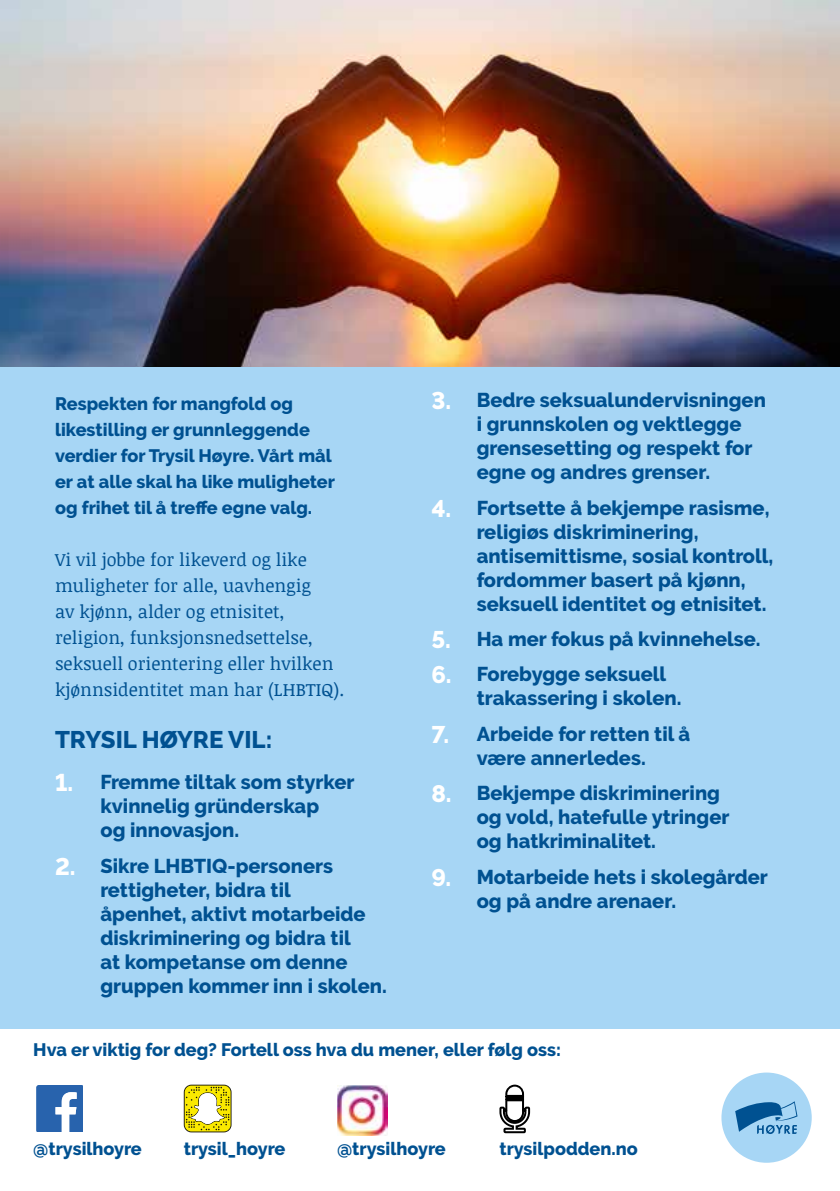
<style>
.page{position:relative;width:840px;height:1191px;background:#fff}
.page>*{position:absolute;margin:0;border:0;box-sizing:border-box;transform-origin:0 0}
.t1{font:800 24px "Raleway";color:#005191}
.t2{font:800 20px/24px "Raleway";color:#005191}
.t3{font:800 18px/26px "Raleway";color:#005191}
.t4{font:18px/26px "Noticia Text";color:#005191}
.s1{font-size:24px;color:#fff}
</style>
<div class="page">
<div style="left:0;top:0;width:839px;height:1028px;background:#a7d6f5"></div>
<img style="left:0;top:0;width:839px;height:367px">
<div style="left:721px;top:1072px;width:90px;height:90px;background:#a7d6f5;border-radius:50%"></div>
<svg style="left:735px;top:1101px;width:62px;height:33px"></svg>
<svg style="left:36px;top:1085px;width:46px;height:47px"></svg>
<svg style="left:184px;top:1084px;width:47px;height:48px"></svg>
<img style="left:337px;top:1085px;width:50px;height:50px">
<svg style="left:499px;top:1084px;width:31px;height:49px"></svg>
<p class="t3" style="left:55px;top:391px;width:281px">Respekten for mangfold og likestilling er grunnleggende verdier for Trysil Høyre. Vårt mål er at alle skal ha like muligheter og frihet til å treffe egne valg.</p>
<p class="t4" style="left:55px;top:546px;width:290px">Vi vil jobbe for likeverd og like muligheter for alle, uavhengig<br>av kjønn, alder og etnisitet, religion, funksjonsnedsettelse, seksuell orientering eller hvilken kjønnsidentitet man har (LHBTIQ).</p>
<p class="t1" style="left:55px;top:726px;width:218px">TRYSIL HØYRE VIL:</p>
<p class="t2" style="left:100px;top:770px;width:255px;text-indent:-45px"><span class="s1">1.</span> Fremme tiltak som styrker kvinnelig gründerskap<br>og innovasjon.</p>
<p class="t2" style="left:100px;top:853px;width:288px;text-indent:-45px"><span class="s1">2.</span> Sikre LHBTIQ-personers rettigheter, bidra til<br>åpenhet, aktivt motarbeide diskriminering og bidra til<br>at kompetanse om denne gruppen kommer inn i skolen.</p>
<p class="t2" style="left:476px;top:388px;width:290px;text-indent:-45px"><span class="s1">3.</span> Bedre seksualundervisningen i grunnskolen og vektlegge grensesetting og respekt for egne og andres grenser.</p>
<p class="t2" style="left:476px;top:496px;width:298px;text-indent:-45px"><span class="s1">4.</span> Fortsette å bekjempe rasisme, religiøs diskriminering, antisemittisme, sosial kontroll, fordommer basert på kjønn, seksuell identitet og etnisitet.</p>
<p class="t2" style="left:431px;top:627px;width:330px"><span class="s1">5.</span> Ha mer fokus på kvinnehelse.</p>
<p class="t2" style="left:476px;top:662px;width:206px;text-indent:-45px"><span class="s1">6.</span> Forebygge seksuell trakassering i skolen.</p>
<p class="t2" style="left:431px;top:722px;width:260px;text-align:center"><span class="s1">7.</span> Arbeide for retten til å være annerledes.</p>
<p class="t2" style="left:476px;top:781px;width:254px;text-indent:-45px"><span class="s1">8.</span> Bekjempe diskriminering og vold, hatefulle ytringer og hatkriminalitet.</p>
<p class="t2" style="left:476px;top:864px;width:292px;text-indent:-45px"><span class="s1">9.</span> Motarbeide hets i skolegårder og på andre arenaer.</p>
<p class="t3" style="left:33px;top:1036px;width:529px">Hva er viktig for deg? Fortell oss hva du mener, eller følg oss:</p>
<p class="t3" style="left:33px;top:1136px;width:110px">@trysilhoyre</p>
<p class="t3" style="left:184px;top:1136px;width:103px">trysil_hoyre</p>
<p class="t3" style="left:337px;top:1136px;width:110px">@trysilhoyre</p>
<p class="t3" style="left:499px;top:1136px;width:140px">trysilpodden.no</p>
</div>
